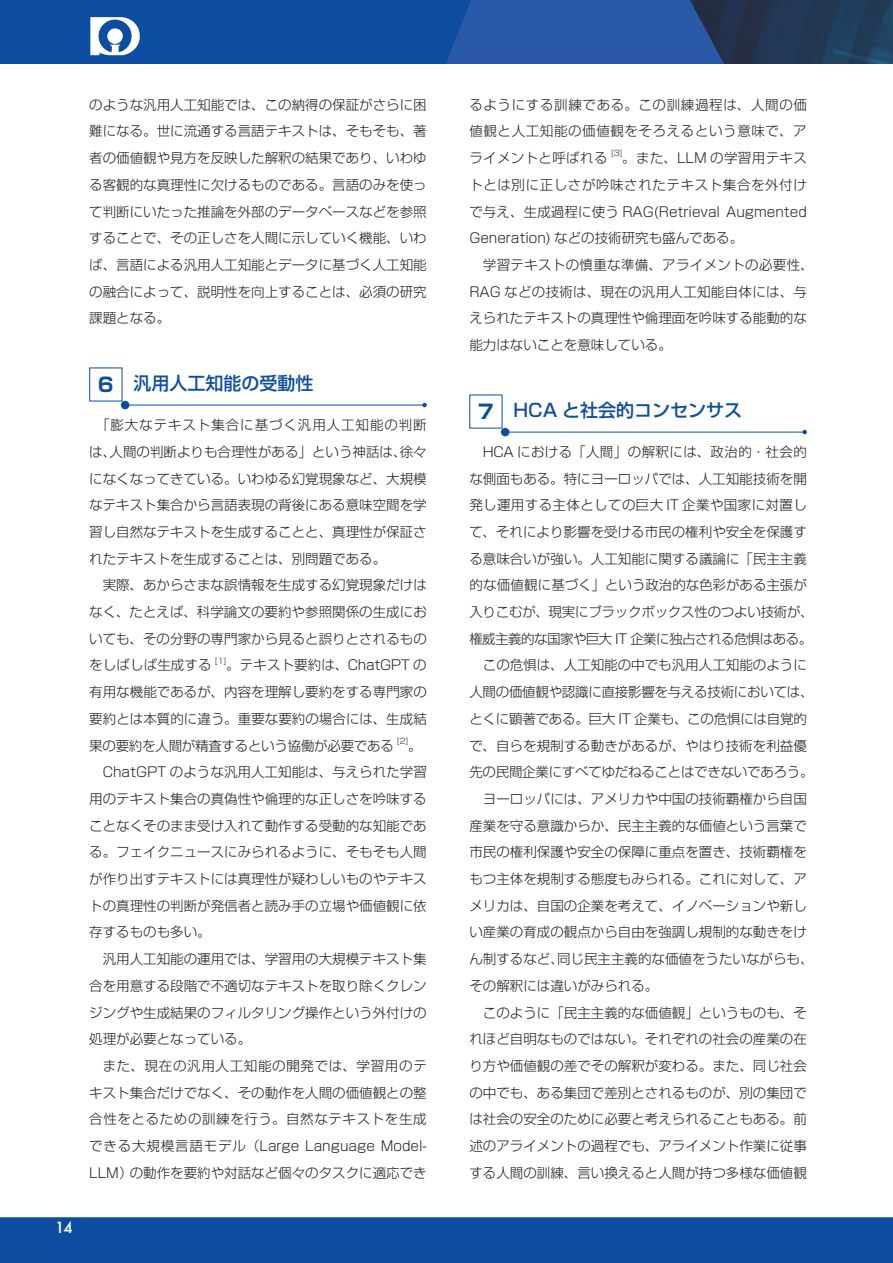
<style>
.page{position:relative;width:893px;height:1263px;background:#fff}
.page>*{position:absolute;margin:0;border:0;box-sizing:border-box;transform-origin:0 0}
.本文{font:700 19.5px "Shin Go Pr 5";color:#0d4da1}
.見出し_大{font:500 18px "Shin Go Pro";color:#0d4da1}
.t1{font:500 15px "Futura";color:#fff}
.本文-2{font:300 13.5px/26.7px "Shin Go Pr 5";color:#231f20;text-align:justify}
.本文-3{font:300 7.8px "Shin Go Pr 5";color:#231f20}
</style>
<div class="page">
<div style="left:0;top:1217px;width:893px;height:46px;background:#0d4da1"></div>
<img style="left:724px;top:0;width:169px;height:64px">
<div style="left:471px;top:0;width:253px;height:64px;background:#2959a8"></div>
<hr style="left:125px;top:405px;width:300px;height:1px;background:#0d4da1">
<div style="left:121px;top:401px;width:8px;height:8px;background:#0d4da1;border-radius:50%"></div>
<svg style="left:422px;top:403px;width:5px;height:4px"></svg>
<hr style="left:505px;top:432px;width:300px;height:1px;background:#0d4da1">
<div style="left:501px;top:428px;width:8px;height:8px;background:#0d4da1;border-radius:50%"></div>
<svg style="left:802px;top:430px;width:5px;height:4px"></svg>
<div style="left:0;top:0;width:471px;height:64px;background:#0d4da1"></div>
<p class="本文-2" style="left:89px;top:90px;width:339px">のような汎用人工知能では、この納得の保証がさらに困難になる。世に流通する言語テキストは、そもそも、著者の価値観や見方を反映した解釈の結果であり、いわゆる客観的な真理性に欠けるものである。言語のみを使って判断にいたった推論を外部のデータベースなどを参照することで、その正しさを人間に示していく機能、いわば、言語による汎用人工知能とデータに基づく人工知能の融合によって、説明性を向上することは、必須の研究課題となる。</p>
<p class="t1" style="left:55px;top:1217px;width:19px">14</p>
<p class="本文" style="left:98px;top:369px;width:17px">6</p>
<p class="見出し_大" style="left:134px;top:368px;width:182px">汎用人工知能の受動性</p>
<p class="本文-2" style="left:89px;top:410px;width:339px;text-indent:7px">「膨大なテキスト集合に基づく汎用人工知能の判断は、人間の判断よりも合理性がある」という神話は、徐々になくなってきている。いわゆる幻覚現象など、大規模なテキスト集合から言語表現の背後にある意味空間を学習し自然なテキストを生成することと、真理性が保証されたテキストを生成することは、別問題である。</p>
<p class="本文-2" style="left:89px;top:571px;width:339px;text-indent:14px">実際、あからさまな誤情報を生成する幻覚現象だけはなく、たとえば、科学論文の要約や参照関係の生成においても、その分野の専門家から見ると誤りとされるものをしばしば生成する</p>
<p class="本文-3" style="left:215px;top:654px;width:13px">[1]</p>
<p class="本文-2" style="left:89px;top:651px;width:339px;text-indent:137px">。テキスト要約は、ChatGPT の有用な機能であるが、内容を理解し要約をする専門家の要約とは本質的に違う。重要な要約の場合には、生成結果の要約を人間が精査するという協働が必要である</p>
<p class="本文-3" style="left:397px;top:734px;width:13px">[2]</p>
<p class="本文-2" style="left:408px;top:731px;width:15px">。</p>
<p class="本文-2" style="left:89px;top:757px;width:339px;text-indent:14px">ChatGPT のような汎用人工知能は、与えられた学習用のテキスト集合の真偽性や倫理的な正しさを吟味することなくそのまま受け入れて動作する受動的な知能である。フェイクニュースにみられるように、そもそも人間が作り出すテキストには真理性が疑わしいものやテキストの真理性の判断が発信者と読み手の立場や価値観に依存するものも多い。　　　　</p>
<p class="本文-2" style="left:89px;top:944px;width:339px;text-indent:14px">汎用人工知能の運用では、学習用の大規模テキスト集合を用意する段階で不適切なテキストを取り除くクレンジングや生成結果のフィルタリング操作という外付けの処理が必要となっている。</p>
<p class="本文-2" style="left:89px;top:1051px;width:339px;text-indent:14px">また、現在の汎用人工知能の開発では、学習用のテキスト集合だけでなく、その動作を人間の価値観との整合性をとるための訓練を行う。自然なテキストを生成できる大規模言語モデル（Large Language Model-LLM）の動作を要約や対話など個々のタスクに適応でき</p>
<p class="本文-2" style="left:469px;top:90px;width:339px">るようにする訓練である。この訓練過程は、人間の価値観と人工知能の価値観をそろえるという意味で、アライメントと呼ばれる</p>
<p class="本文-3" style="left:611px;top:147px;width:13px">[3]</p>
<p class="本文-2" style="left:469px;top:143px;width:339px;text-indent:153px">。また、LLM の学習用テキストとは別に正しさが吟味されたテキスト集合を外付けで与え、生成過程に使う RAG(Retrieval Augmented Generation) などの技術研究も盛んである。</p>
<p class="本文-2" style="left:469px;top:250px;width:346px;text-align:left;text-indent:14px">学習テキストの慎重な準備、アライメントの必要性、<br>RAG などの技術は、現在の汎用人工知能自体には、与えられたテキストの真理性や倫理面を吟味する能動的な能力はないことを意味している。</p>
<p class="本文" style="left:478px;top:396px;width:17px">7</p>
<p class="見出し_大" style="left:514px;top:395px;width:230px">HCA と社会的コンセンサス</p>
<p class="本文-2" style="left:469px;top:437px;width:346px;text-align:center">HCA における「人間」の解釈には、政治的・社会的<br>な側面もある。特にヨーロッパでは、人工知能技術を開発し運用する主体としての巨大 IT 企業や国家に対置して、それにより影響を受ける市民の権利や安全を保護する意味合いが強い。人工知能に関する議論に「民主主義的な価値観に基づく」という政治的な色彩がある主張が入りこむが、現実にブラックボックス性のつよい技術が、権威主義的な国家や巨大 IT 企業に独占される危惧はある。</p>
<p class="本文-2" style="left:469px;top:651px;width:346px;text-align:center">この危惧は、人工知能の中でも汎用人工知能のように<br>人間の価値観や認識に直接影響を与える技術においては、とくに顕著である。巨大 IT 企業も、この危惧には自覚的で、自らを規制する動きがあるが、やはり技術を利益優先の民間企業にすべてゆだねることはできないであろう。</p>
<p class="本文-2" style="left:469px;top:784px;width:346px;text-align:left;text-indent:14px">ヨーロッパには、アメリカや中国の技術覇権から自国産業を守る意識からか、民主主義的な価値という言葉で市民の権利保護や安全の保障に重点を置き、技術覇権をもつ主体を規制する態度もみられる。これに対して、アメリカは、自国の企業を考えて、イノベーションや新しい産業の育成の観点から自由を強調し規制的な動きをけん制するなど、同じ民主主義的な価値をうたいながらも、その解釈には違いがみられる。</p>
<p class="本文-2" style="left:469px;top:998px;width:339px;text-indent:14px">このように「民主主義的な価値観」というものも、それほど自明なものではない。それぞれの社会の産業の在り方や価値観の差でその解釈が変わる。また、同じ社会の中でも、ある集団で差別とされるものが、別の集団では社会の安全のために必要と考えられることもある。前述のアライメントの過程でも、アライメント作業に従事する人間の訓練、言い換えると人間が持つ多様な価値観</p>
</div>
